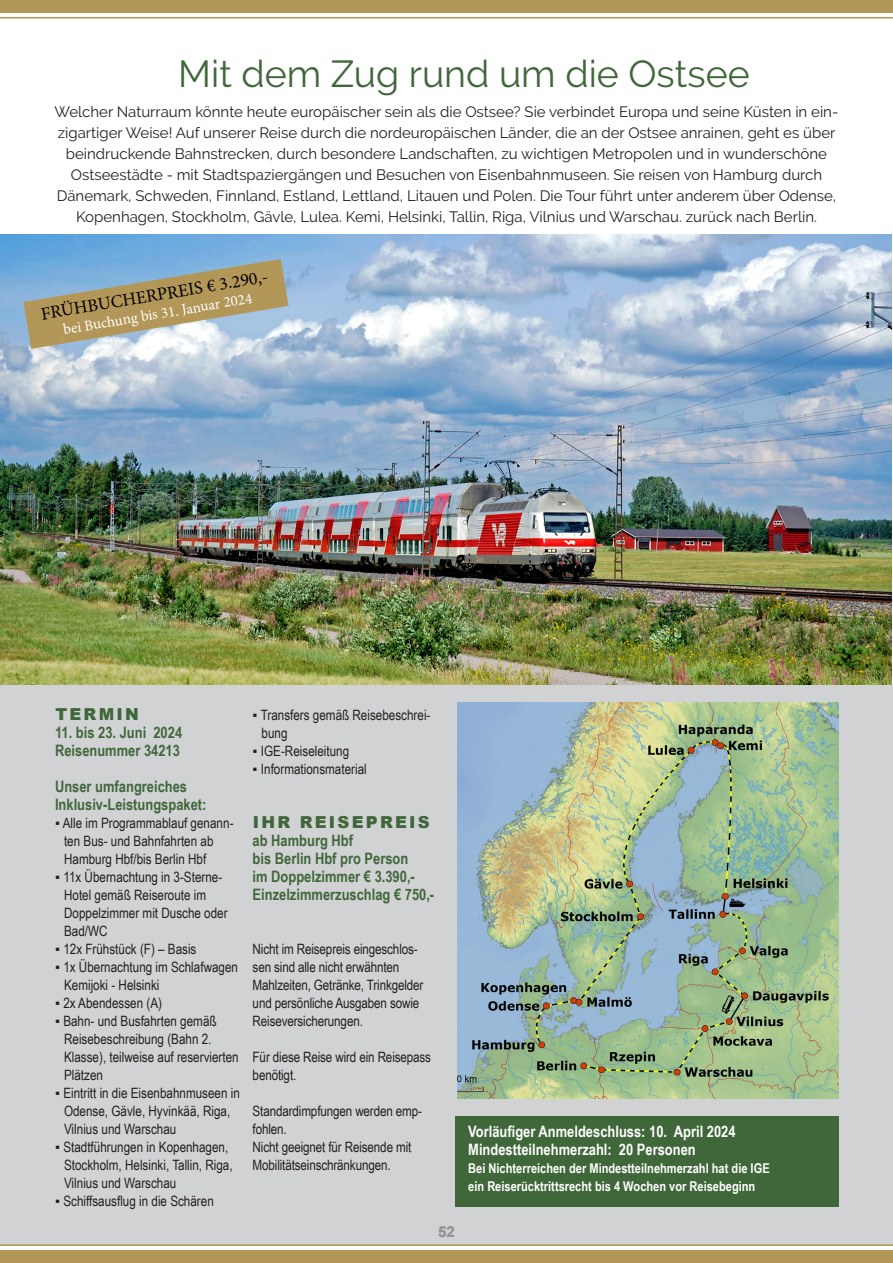
<style>
.page{position:relative;width:893px;height:1263px;background:#fff}
.page>*{position:absolute;margin:0;border:0;box-sizing:border-box;transform-origin:0 0}
._01_Headline_R{font:37.5px "Raleway";color:#40673a}
.t1{font:18px "Minion Pro";color:#000}
._08_Kasten_Fließtext_R{font:900 16.5px "Arial";letter-spacing:.135em;color:#40673a}
._03_Termin_Reisepreis_R{font:900 16.5px "Arial";letter-spacing:.135em;color:#40673a}
._06_Inkl_Leistung_R{font:700 15.75px "Arial Narrow";color:#40673a}
._09_Anmeldeschluss_R{font:700 15.75px "Arial Narrow";color:#fff}
._04_Reisedatum_R{font:700 15.75px "Arial Narrow";color:#40673a}
._05_Reisenummer_R{font:700 15.75px "Arial Narrow";color:#40673a}
._02_Einleitung_R{font:15px/21px "Raleway";color:#231f20;text-align:center}
.t2{font:15px "Minion Pro";color:#fff}
.t3{font:700 15px "Arial";color:#939598}
._08_Kasten_Fließtext_R-2{font:14.25px/18px "Arial Narrow";color:#231f20}
._09_Anmeldeschluss_R-2{font:700 13.5px "Arial Narrow";color:#fff}
</style>
<div class="page">
<div style="left:0;top:684px;width:893px;height:561px;background:#d1d2d4"></div>
<div style="left:455px;top:1116px;width:384px;height:90px;background:#40673a"></div>
<div style="left:0;top:0;width:893px;height:13px;background:#b39758"></div>
<hr style="left:0;top:17px;width:893px;height:1px;background:#b39758">
<hr style="left:0;top:1244px;width:893px;height:2px;background:#b39758">
<div style="left:0;top:1250px;width:893px;height:13px;background:#b39758"></div>
<img style="left:0;top:234px;width:892px;height:450px">
<svg style="left:23px;top:259px;width:266px;height:90px;background:#aaad9b"></svg>
<img style="left:457px;top:702px;width:382px;height:396px">
<p class="_01_Headline_R" style="left:178px;top:52px;width:573px">Mit dem Zug rund um die Ostsee</p>
<p class="_02_Einleitung_R" style="left:55px;top:102px;width:785px">Welcher Naturraum könnte heute europäischer sein als die Ostsee? Sie verbindet Europa und seine Küsten in ein&shy;zigartiger Weise! Auf unserer Reise durch die nordeuropäischen Länder, die an der Ostsee anrainen, geht es über beindruckende Bahnstrecken, durch besondere Landschaften, zu wichtigen Metropolen und in wunderschöne Ostseestädte - mit Stadtspaziergängen und Besuchen von Eisenbahnmuseen. Sie reisen von Hamburg durch Dänemark, Schweden, Finnland, Estland, Lettland, Litauen und Polen. Die Tour führt unter anderem über Odense, Kopenhagen, Stockholm, Gävle, Lulea. Kemi, Helsinki, Tallin, Riga, Vilnius und Warschau. zurück nach Berlin.</p>
<p class="t1" style="left:39px;top:303px;width:231px;rotate:-10deg">FRÜHBUCHERPREIS € 3.290,-</p>
<p class="t2" style="left:62px;top:320px;width:193px;rotate:-10deg">bei Buchung bis 31. Januar 2024</p>
<p class="_03_Termin_Reisepreis_R" style="left:55px;top:702px;width:85px">TERMIN</p>
<p class="_04_Reisedatum_R" style="left:55px;top:721px;width:129px">11. bis 23. Juni 2024</p>
<p class="_05_Reisenummer_R" style="left:55px;top:739px;width:126px">Reisenummer 34213</p>
<p class="_06_Inkl_Leistung_R" style="left:55px;top:775px;width:134px">Unser umfangreiches</p>
<p class="_06_Inkl_Leistung_R" style="left:55px;top:793px;width:153px">Inklusiv-Leistungspaket:</p>
<p class="_08_Kasten_Fließtext_R-2" style="left:64px;top:813px;width:171px;text-indent:-9px">▪ Alle im Programmablauf genann&shy;ten Bus- und Bahnfahrten ab<br>Hamburg Hbf/bis Berlin Hbf</p>
<p class="_08_Kasten_Fließtext_R-2" style="left:64px;top:867px;width:165px;text-indent:-9px">▪ 11x Übernachtung in 3-Sterne-<br>Hotel gemäß Reiseroute im<br>Doppelzimmer mit Dusche oder<br>Bad/WC</p>
<p class="_08_Kasten_Fließtext_R-2" style="left:55px;top:939px;width:143px">▪ 12x Frühstück (F) – Basis</p>
<p class="_08_Kasten_Fließtext_R-2" style="left:64px;top:957px;width:176px;text-indent:-9px">▪ 1x Übernachtung im Schlafwagen<br>Kemijoki - Helsinki</p>
<p class="_08_Kasten_Fließtext_R-2" style="left:55px;top:993px;width:109px">▪ 2x Abendessen (A)</p>
<p class="_08_Kasten_Fließtext_R-2" style="left:64px;top:1011px;width:176px;text-indent:-9px">▪ Bahn- und Busfahrten gemäß<br>Reisebeschreibung (Bahn 2.<br>Klasse), teilweise auf reservierten<br>Plätzen</p>
<p class="_08_Kasten_Fließtext_R-2" style="left:64px;top:1083px;width:177px;text-indent:-9px">▪ Eintritt in die Eisenbahnmuseen in<br>Odense, Gävle, Hyvinkää, Riga,<br>Vilnius und Warschau</p>
<p class="_08_Kasten_Fließtext_R-2" style="left:64px;top:1137px;width:170px;text-indent:-9px">▪ Stadtführungen in Kopenhagen,<br>Stockholm, Helsinki, Tallin, Riga,<br>Vilnius und Warschau</p>
<p class="_08_Kasten_Fließtext_R-2" style="left:55px;top:1191px;width:160px">▪ Schiffsausflug in die Schären</p>
<p class="_08_Kasten_Fließtext_R-2" style="left:262px;top:705px;width:170px;text-indent:-9px">▪ Transfers gemäß Reisebeschrei&shy;bung</p>
<p class="_08_Kasten_Fließtext_R-2" style="left:253px;top:741px;width:98px">▪ IGE-Reiseleitung</p>
<p class="_08_Kasten_Fließtext_R-2" style="left:253px;top:759px;width:116px">▪ Informationsmaterial</p>
<p class="_08_Kasten_Fließtext_R" style="left:253px;top:810px;width:178px">IHR REISEPREIS</p>
<p class="_06_Inkl_Leistung_R" style="left:253px;top:829px;width:102px">ab Hamburg Hbf</p>
<p class="_06_Inkl_Leistung_R" style="left:253px;top:847px;width:157px">bis Berlin Hbf pro Person</p>
<p class="_06_Inkl_Leistung_R" style="left:253px;top:865px;width:164px">im Doppelzimmer € 3.390,-</p>
<p class="_06_Inkl_Leistung_R" style="left:253px;top:883px;width:183px">Einzelzimmerzuschlag € 750,-</p>
<p class="_08_Kasten_Fließtext_R-2" style="left:253px;top:939px;width:172px">Nicht im Reisepreis eingeschlos&shy;sen sind alle nicht erwähnten<br>Mahlzeiten, Getränke, Trinkgelder und persönliche Ausgaben sowie<br>Reiseversicherungen.</p>
<p class="_08_Kasten_Fließtext_R-2" style="left:253px;top:1047px;width:180px">Für diese Reise wird ein Reisepass benötigt.</p>
<p class="_08_Kasten_Fließtext_R-2" style="left:253px;top:1101px;width:171px">Standardimpfungen werden emp&shy;fohlen.</p>
<p class="_08_Kasten_Fließtext_R-2" style="left:253px;top:1137px;width:160px">Nicht geeignet für Reisende mit<br>Mobilitätseinschränkungen.</p>
<p class="t3" style="left:438px;top:1221px;width:18px">52</p>
<p class="_09_Anmeldeschluss_R" style="left:468px;top:1120px;width:269px">Vorläufiger Anmeldeschluss: 10. April 2024</p>
<p class="_09_Anmeldeschluss_R" style="left:468px;top:1138px;width:229px">Mindestteilnehmerzahl: 20 Personen</p>
<p class="_09_Anmeldeschluss_R-2" style="left:468px;top:1158px;width:303px">Bei Nichterreichen der Mindestteilnehmerzahl hat die IGE</p>
<p class="_09_Anmeldeschluss_R-2" style="left:468px;top:1176px;width:289px">ein Reiserücktrittsrecht bis 4 Wochen vor Reisebeginn</p>
</div>
